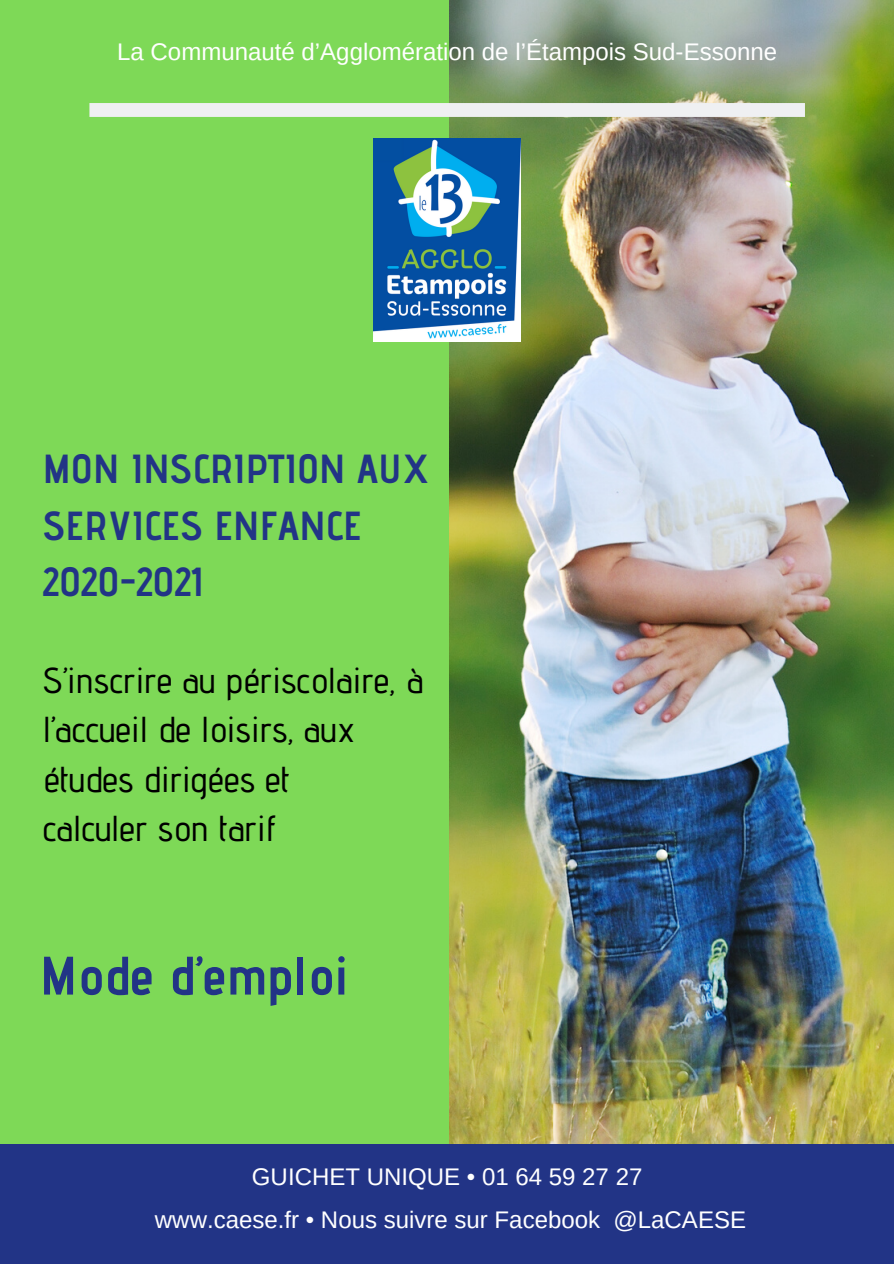
<style>
.page{position:relative;width:894px;height:1264px;background:#fff}
.page>*{position:absolute;margin:0;border:0;box-sizing:border-box;transform-origin:0 0}
.t1{font:700 54px "Advent Pro";color:#223486}
.t2{font:700 40.5px/56.2px "Advent Pro";color:#223486}
.t3{font:500 36px/49.5px "Advent Pro";color:#000}
.t4{font:24px/42.8px "Arimo";color:#fff;text-align:center}
</style>
<div class="page">
<img style="left:448px;top:0;width:445px;height:1144px">
<div style="left:0;top:0;width:448px;height:1263px;background:#7ed957"></div>
<div style="left:89px;top:103px;width:715px;height:14px;background:#eff0f2"></div>
<img style="left:373px;top:139px;width:147px;height:203px">
<div style="left:0;top:1144px;width:893px;height:119px;background:#223486"></div>
<p class="t4" style="left:117px;top:30px;width:661px">La Communauté d’Agglomération de l’Étampois Sud-Essonne</p>
<h2 class="t2" style="left:43px;top:440px;width:388px">MON INSCRIPTION AUX<br>SERVICES ENFANCE<br>2020-2021</h2>
<h3 class="t3" style="left:43px;top:654px;width:382px">S’inscrire au périscolaire, à l’accueil de loisirs, aux études dirigées et<br>calculer son tarif</h3>
<h1 class="t1" style="left:40px;top:942px;width:310px">Mode d’emploi</h1>
<p class="t4" style="left:155px;top:1154px;width:592px">GUICHET UNIQUE • 01 64 59 27 27<br>www.caese.fr • Nous suivre sur Facebook @LaCAESE</p>
</div>
